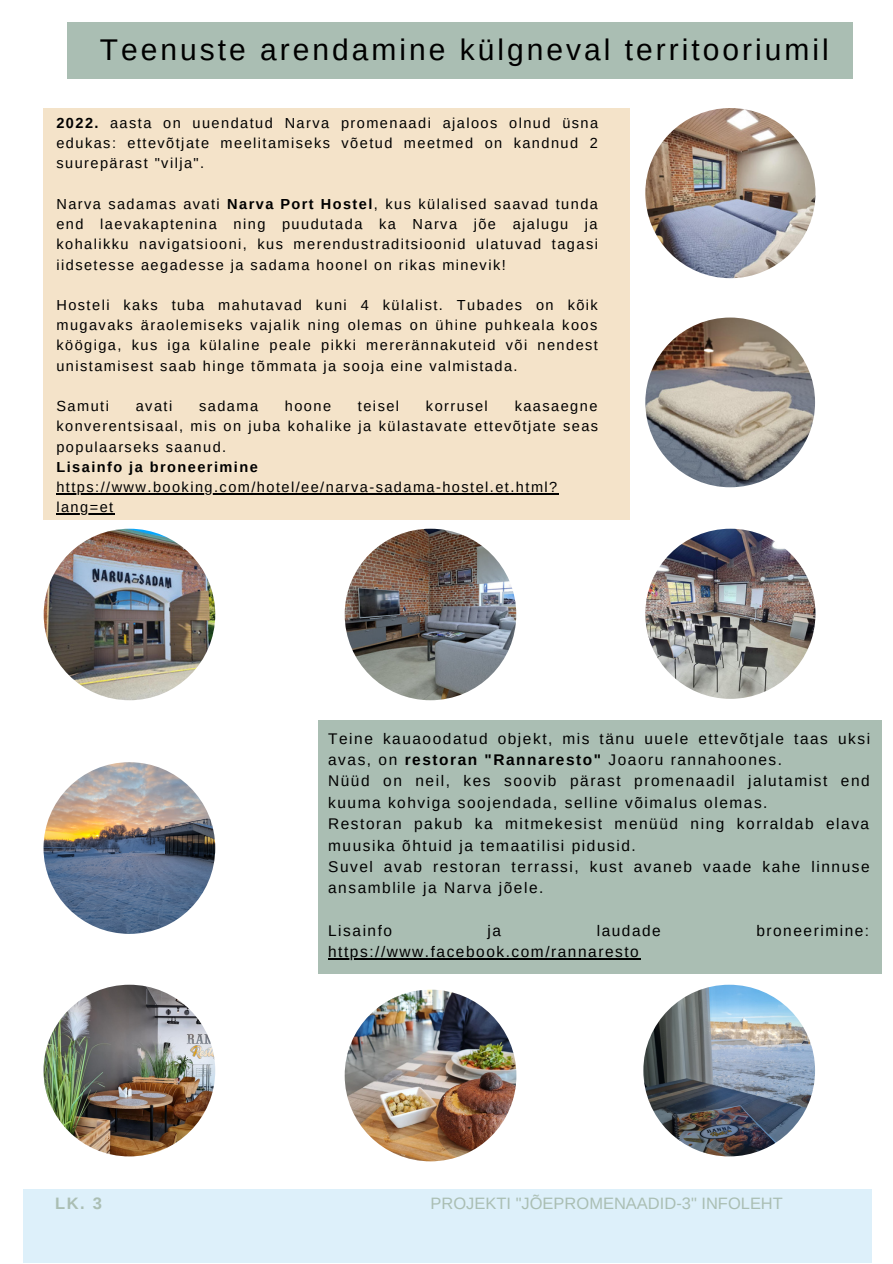
<style>
.page{position:relative;width:893px;height:1264px;background:#fff}
.page>*{position:absolute;margin:0;border:0;box-sizing:border-box;transform-origin:0 0}
.t1{font:30px "Arimo";letter-spacing:.1em;color:#000}
.t2{font:16.5px "Arimo";color:#aabeb3}
.t3{font:700 16.5px "Arimo";color:#aabeb3}
.t4{font:15.45px/21.3px "Arimo";letter-spacing:.1em;color:#000}
.t5{font:14.55px/20.2px "Arimo";letter-spacing:.1em;color:#000;text-align:justify}
.t6{font:700 14.55px "Arimo";letter-spacing:.1em;color:#000}
.s1{font-weight:700}
</style>
<div class="page">
<div style="left:24px;top:1189px;width:847px;height:73px;background:#ddf0fa"></div>
<img style="left:645px;top:528px;width:170px;height:171px;border-radius:50%">
<div style="left:67px;top:23px;width:785px;height:56px;background:#aabeb3"></div>
<div style="left:44px;top:108px;width:585px;height:411px;background:#f4e3c9"></div>
<img style="left:44px;top:528px;width:171px;height:172px;border-radius:50%">
<div style="left:318px;top:721px;width:563px;height:252px;background:#aabeb3"></div>
<img style="left:645px;top:317px;width:170px;height:170px;border-radius:50%">
<img style="left:344px;top:528px;width:172px;height:172px;border-radius:50%">
<img style="left:643px;top:984px;width:172px;height:172px;border-radius:50%">
<hr style="left:56px;top:493px;width:502px;height:1px;background:#000">
<hr style="left:56px;top:513px;width:59px;height:1px;background:#000">
<img style="left:645px;top:108px;width:170px;height:170px;border-radius:50%">
<hr style="left:328px;top:958px;width:312px;height:1px;background:#000">
<img style="left:44px;top:984px;width:171px;height:172px;border-radius:50%">
<img style="left:344px;top:989px;width:172px;height:172px;border-radius:50%">
<img style="left:44px;top:762px;width:171px;height:171px;border-radius:50%">
<p class="t1" style="left:100px;top:33px;width:730px">Teenuste arendamine külgneval territooriumil</p>
<p class="t5" style="left:56px;top:113px;width:543px"><span class="s1">2022.</span> aasta on uuendatud Narva promenaadi ajaloos olnud üsna edukas: ettevõtjate meelitamiseks võetud meetmed on kandnud 2 suurepärast "vilja".</p>
<p class="t5" style="left:56px;top:193px;width:543px">Narva sadamas avati <span class="s1">Narva Port Hostel</span>, kus külalised saavad tunda end laevakaptenina ning puudutada ka Narva jõe ajalugu ja kohalikku navigatsiooni, kus merendustraditsioonid ulatuvad tagasi iidsetesse aegadesse ja sadama hoonel on rikas minevik!</p>
<p class="t5" style="left:56px;top:295px;width:543px">Hosteli kaks tuba mahutavad kuni 4 külalist. Tubades on kõik mugavaks äraolemiseks vajalik ning olemas on ühine puhkeala koos köögiga, kus iga külaline peale pikki mererännakuteid või nendest unistamisest saab hinge tõmmata ja sooja eine valmistada.</p>
<p class="t5" style="left:56px;top:396px;width:54px">Samuti</p>
<p class="t5" style="left:136px;top:396px;width:38px">avati</p>
<p class="t5" style="left:199px;top:396px;width:60px">sadama</p>
<p class="t5" style="left:285px;top:396px;width:48px">hoone</p>
<p class="t5" style="left:358px;top:396px;width:43px">teisel</p>
<p class="t5" style="left:426px;top:396px;width:63px">korrusel</p>
<p class="t5" style="left:56px;top:396px;width:543px;text-indent:458px">kaasaegne konverentsisaal, mis on juba kohalike ja külastavate ettevõtjate seas populaarseks saanud.</p>
<p class="t6" style="left:56px;top:459px;width:203px">Lisainfo ja broneerimine</p>
<p class="t5" style="left:56px;top:477px;width:502px">https://www.booking.com/hotel/ee/narva-sadama-hostel.et.html? lang=et</p>
<p class="t4" style="left:328px;top:727px;width:543px">Teine kauaoodatud objekt, mis tänu uuele ettevõtjale taas uksi avas, on <span class="s1">restoran "Rannaresto"</span> Joaoru rannahoones.</p>
<p class="t4" style="left:328px;top:770px;width:543px">Nüüd on neil, kes soovib pärast promenaadil jalutamist end kuuma kohviga soojendada, selline võimalus olemas.</p>
<p class="t4" style="left:328px;top:813px;width:542px">Restoran pakub ka mitmekesist menüüd ning korraldab elava muusika õhtuid ja temaatilisi pidusid.</p>
<p class="t4" style="left:328px;top:855px;width:543px">Suvel avab restoran terrassi, kust avaneb vaade kahe linnuse ansamblile ja Narva jõele.</p>
<p class="t4" style="left:328px;top:920px;width:65px">Lisainfo</p>
<p class="t4" style="left:487px;top:920px;width:15px">ja</p>
<p class="t4" style="left:596px;top:920px;width:66px">laudade</p>
<p class="t4" style="left:756px;top:920px;width:114px">broneerimine:</p>
<p class="t4" style="left:328px;top:941px;width:312px">https://www.facebook.com/rannaresto</p>
<p class="t3" style="left:55px;top:1193px;width:48px">LK. 3</p>
<p class="t2" style="left:430px;top:1193px;width:354px">PROJEKTI "JÕEPROMENAADID-3" INFOLEHT</p>
</div>
